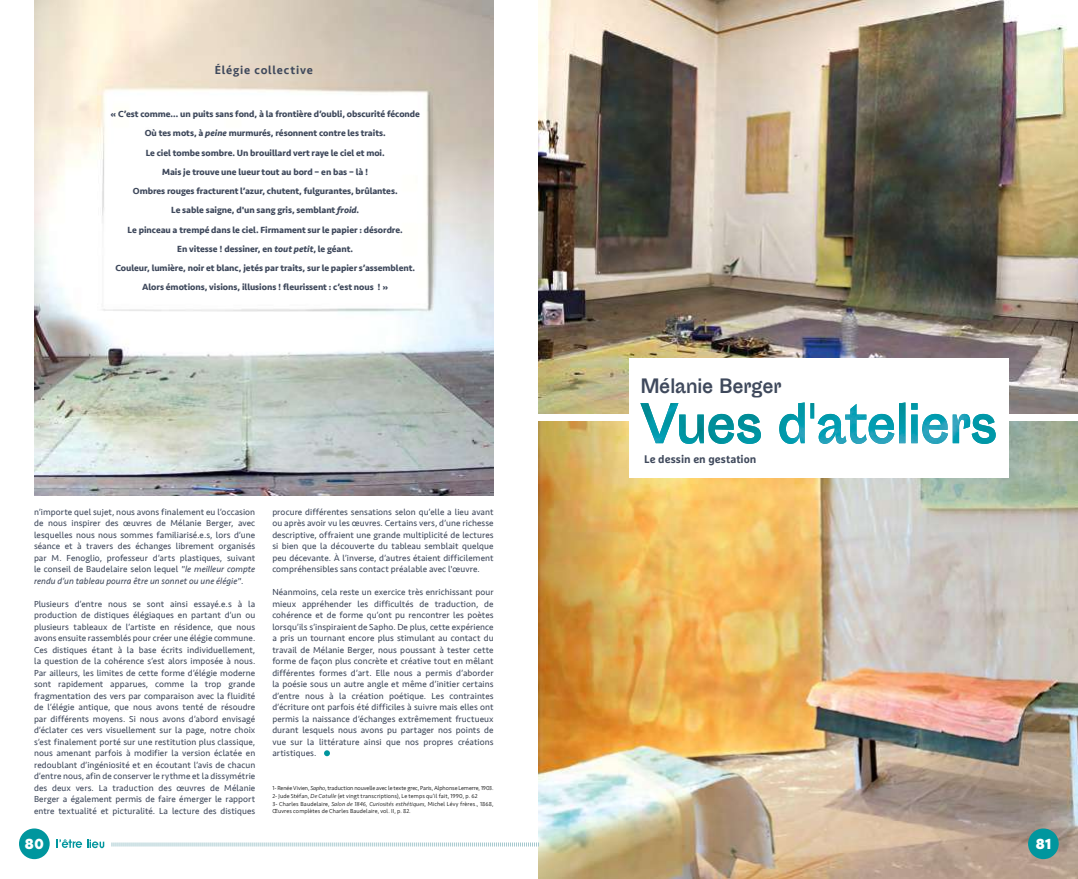
<style>
.page{position:relative;width:1078px;height:879px;background:#fff}
.page>*{position:absolute;margin:0;border:0;box-sizing:border-box;transform-origin:0 0}
.t1{font:700 19px "Sporting Grotesque";letter-spacing:-.01em;color:#3f495c;scale:.75 1}
.t2{font:900 14.5px "Filson Pro";color:#fff;scale:.9 1}
.t3{font:500 12px "Seravek";letter-spacing:.065em;color:#3f495c}
.t4{font:700 11px "Marselis Pro";color:#3f495c}
.t5{font:700 9.2px/19.2px "Seravek";letter-spacing:-.005em;color:#3f495c;text-align:center}
.t6{font:9px/11.5px "Seravek";letter-spacing:.005em;color:#3f495c;text-align:justify}
.t7{font:300 6px/8.1px "Seravek";letter-spacing:.015em;color:#000}
.s1{font-size:9px}
.s2{font-style:italic}
</style>
<div class="page">
<img style="left:539px;top:421px;width:538px;height:458px">
<img style="left:539px;top:0;width:538px;height:414px">
<img style="left:34px;top:0;width:459px;height:495px">
<svg style="left:324px;top:750px;width:6px;height:6px"></svg>
<div style="left:629px;top:359px;width:379px;height:119px;background:#fff"></div>
<img style="left:640px;top:402px;width:355px;height:42px">
<div style="left:19px;top:828px;width:31px;height:31px;background:#00969e;border-radius:50%"></div>
<svg style="left:57px;top:839px;width:47px;height:9px"></svg>
<div style="left:1027px;top:828px;width:31px;height:31px;background:#00969e;border-radius:50%"></div>
<svg style="left:111px;top:842px;width:428px;height:5px"></svg>
<h3 class="t3" style="left:215px;top:63px;width:99px">Élégie collective</h3>
<p class="t5" style="left:110px;top:104px;width:311px"><span class="s1">«</span> C’est comme… un puits sans fond, à la frontière d’oubli, obscurité féconde Où tes mots, à <span class="s2">peine</span> murmurés, résonnent contre les traits.<br>Le ciel tombe sombre. Un brouillard vert raye le ciel et moi.<br>Mais je trouve une lueur tout au bord – en bas – là !<br>Ombres rouges fracturent l’azur, chutent, fulgurantes, brûlantes.<br>Le sable saigne, d'un sang gris, semblant <span class="s2">froid</span>.<br>Le pinceau a trempé dans le ciel. Firmament sur le papier : désordre.<br>En vitesse ! dessiner, en <span class="s2">tout petit</span>, le géant.<br>Couleur, lumière, noir et blanc, jetés par traits, sur le papier s’assemblent.<br>Alors émotions, visions, illusions ! fleurissent : c’est nous ! <span class="s1">»</span></p>
<p class="t6" style="left:34px;top:506px;width:223px">n’importe quel sujet, nous avons finalement eu l’occasion de nous inspirer des œuvres de Mélanie Berger, avec lesquelles nous nous sommes familiarisé.e.s, lors d’une séance et à travers des échanges librement organisés par M. Fenoglio, professeur d’arts plastiques, suivant le conseil de Baudelaire selon lequel <span class="s2">"le meilleur compte rendu d’un tableau pourra être un sonnet ou une élégie"</span>.</p>
<p class="t6" style="left:34px;top:598px;width:223px">Plusieurs d’entre nous se sont ainsi essayé.e.s à la production de distiques élégiaques en partant d’un ou plusieurs tableaux de l’artiste en résidence, que nous avons ensuite rassemblés pour créer une élégie commune.<br>Ces distiques étant à la base écrits individuellement, la question de la cohérence s’est alors imposée à nous.<br>Par ailleurs, les limites de cette forme d’élégie moderne sont rapidement apparues, comme la trop grande fragmentation des vers par comparaison avec la fluidité de l’élégie antique, que nous avons tenté de résoudre par différents moyens. Si nous avons d’abord envisagé d’éclater ces vers visuellement sur la page, notre choix s’est finalement porté sur une restitution plus classique, nous amenant parfois à modifier la version éclatée en redoublant d’ingéniosité et en écoutant l’avis de chacun d’entre nous, afin de conserver le rythme et la dissymétrie des deux vers. La traduction des œuvres de Mélanie Berger a également permis de faire émerger le rapport entre textualité et picturalité. La lecture des distiques</p>
<p class="t6" style="left:272px;top:506px;width:223px">procure différentes sensations selon qu’elle a lieu avant ou après avoir vu les œuvres. Certains vers, d’une richesse descriptive, offraient une grande multiplicité de lectures si bien que la découverte du tableau semblait quelque peu décevante. À l’inverse, d’autres étaient difficilement compréhensibles sans contact préalable avec l'œuvre.</p>
<p class="t6" style="left:272px;top:586px;width:223px">Néanmoins, cela reste un exercice très enrichissant pour mieux appréhender les difficultés de traduction, de cohérence et de forme qu’ont pu rencontrer les poètes lorsqu’ils s’inspiraient de Sapho. De plus, cette expérience a pris un tournant encore plus stimulant au contact du travail de Mélanie Berger, nous poussant à tester cette forme de façon plus concrète et créative tout en mêlant différentes formes d’art. Elle nous a permis d’aborder la poésie sous un autre angle et même d’initier certains d’entre nous à la création poétique. Les contraintes d’écriture ont parfois été difficiles à suivre mais elles ont permis la naissance d’échanges extrêmement fructueux durant lesquels nous avons pu partager nos points de vue sur la littérature ainsi que nos propres créations artistiques.</p>
<p class="t7" style="left:272px;top:784px;width:223px">1- Renée Vivien, <span class="s2">Sapho</span>, traduction nouvelle avec le texte grec, Paris, Alphonse Lemerre, 1903.<br>2- Jude Stéfan, <span class="s2">De Catulle</span> (et vingt transcriptions), Le temps qu’il fait, 1990, p. 62<br>3- Charles Baudelaire, <span class="s2">Salon de 1846, Curiosités esthétiques</span>, Michel Lévy frères., 1868,</p>
<p class="t7" style="left:272px;top:807px;width:140px">Œuvres complètes de Charles Baudelaire, vol. II, p. 82.</p>
<h1 class="t1" style="left:640px;top:375px;width:189px">Mélanie Berger</h1>
<p class="t4" style="left:644px;top:452px;width:114px">Le dessin en gestation</p>
<h2 class="t2" style="left:25px;top:836px;width:22px">80</h2>
<h2 class="t2" style="left:1035px;top:836px;width:18px">81</h2>
</div>
